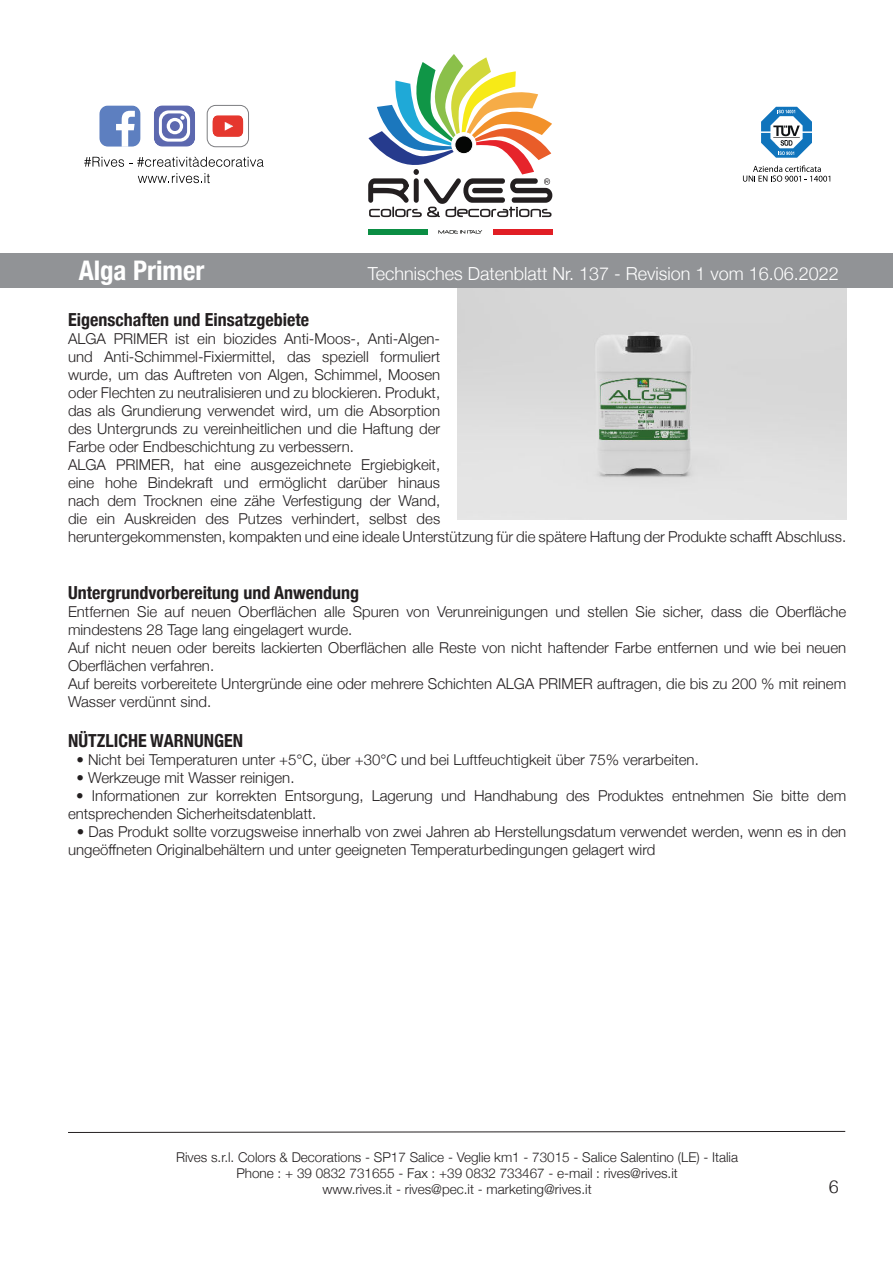
<style>
.page{position:relative;width:893px;height:1263px;background:#fff}
.page>*{position:absolute;margin:0;border:0;box-sizing:border-box;transform-origin:0 0}
.t1{font:700 condensed 27px "Helvetica Neue";color:#fff}
.t2{font:700 condensed 18px "Helvetica Neue";color:#231f20}
.t3{font:300 18px "Helvetica Neue";color:#fff}
.t4{font:300 18px "Helvetica";color:#231f20}
.t5{font:300 15px/18px "Helvetica Neue";color:#231f20}
.t6{font:300 13.5px/16.2px "Helvetica Neue";color:#231f20;text-align:center}
</style>
<div class="page">
<svg style="left:68px;top:1131px;width:778px;height:2px;background:#908e8f"></svg>
<div style="left:207px;top:105px;width:42px;height:42px;border:1px solid #7d7e81;border-radius:8px"></div>
<svg style="left:212px;top:115px;width:31px;height:22px"></svg>
<svg style="left:154px;top:105px;width:41px;height:42px"></svg>
<svg style="left:99px;top:105px;width:42px;height:42px"></svg>
<svg style="left:84px;top:157px;width:180px;height:10px"></svg>
<svg style="left:138px;top:173px;width:72px;height:10px"></svg>
<svg style="left:368px;top:54px;width:184px;height:163px"></svg>
<div style="left:455px;top:136px;width:18px;height:18px;background:#050605;border-radius:50%"></div>
<div style="left:454px;top:135px;width:19px;height:19px;border:1px solid #fff;border-radius:50%"></div>
<div style="left:368px;top:229px;width:60px;height:5px;background:#0b8e44"></div>
<div style="left:493px;top:229px;width:59px;height:5px;background:#e11e25"></div>
<svg style="left:438px;top:230px;width:44px;height:4px"></svg>
<svg style="left:761px;top:107px;width:51px;height:51px"></svg>
<svg style="left:743px;top:165px;width:87px;height:17px"></svg>
<div style="left:0;top:254px;width:893px;height:34px;background:#919396"></div>
<img style="left:457px;top:288px;width:389px;height:231px">
<h1 class="t1" style="left:79px;top:256px;width:127px">Alga Primer</h1>
<p class="t3" style="left:368px;top:266px;width:473px">Technisches Datenblatt Nr. 137 - Revision 1 vom 16.06.2022</p>
<p class="t2" style="left:68px;top:310px;width:243px">Eigenschaften und Einsatzgebiete</p>
<p class="t5" style="left:68px;top:331px;width:780px">ALGA PRIMER ist ein biozides Anti-Moos-, Anti-Algen-<br>und Anti-Schimmel-Fixiermittel, das speziell formuliert<br>wurde, um das Auftreten von Algen, Schimmel, Moosen<br>oder Flechten zu neutralisieren und zu blockieren. Produkt,<br>das als Grundierung verwendet wird, um die Absorption<br>des Untergrunds zu vereinheitlichen und die Haftung der<br>Farbe oder Endbeschichtung zu verbessern.<br>ALGA PRIMER, hat eine ausgezeichnete Ergiebigkeit,<br>eine hohe Bindekraft und ermöglicht darüber hinaus<br>nach dem Trocknen eine zähe Verfestigung der Wand,<br>die ein Auskreiden des Putzes verhindert, selbst des<br>heruntergekommensten, kompakten und eine ideale Unterstützung für die spätere Haftung der Produkte schafft Abschluss.</p>
<p class="t2" style="left:68px;top:583px;width:293px">Untergrundvorbereitung und Anwendung</p>
<p class="t5" style="left:68px;top:602px;width:780px">Entfernen Sie auf neuen Oberflächen alle Spuren von Verunreinigungen und stellen Sie sicher, dass die Oberfläche mindestens 28 Tage lang eingelagert wurde.<br>Auf nicht neuen oder bereits lackierten Oberflächen alle Reste von nicht haftender Farbe entfernen und wie bei neuen Oberflächen verfahren.<br>Auf bereits vorbereitete Untergründe eine oder mehrere Schichten ALGA PRIMER auftragen, die bis zu 200 % mit reinem Wasser verdünnt sind.</p>
<p class="t2" style="left:68px;top:731px;width:176px">NÜTZLICHE WARNUNGEN</p>
<p class="t5" style="left:76px;top:752px;width:624px">• Nicht bei Temperaturen unter +5°C, über +30°C und bei Luftfeuchtigkeit über 75% verarbeiten.</p>
<p class="t5" style="left:76px;top:770px;width:220px">• Werkzeuge mit Wasser reinigen.</p>
<p class="t5" style="left:68px;top:788px;width:780px;text-indent:8px">• Informationen zur korrekten Entsorgung, Lagerung und Handhabung des Produktes entnehmen Sie bitte dem entsprechenden Sicherheitsdatenblatt.</p>
<p class="t5" style="left:68px;top:824px;width:780px;text-indent:9px">• Das Produkt sollte vorzugsweise innerhalb von zwei Jahren ab Herstellungsdatum verwendet werden, wenn es in den ungeöffneten Originalbehältern und unter geeigneten Temperaturbedingungen gelagert wird</p>
<p class="t6" style="left:176px;top:1150px;width:563px">Rives s.r.l. Colors &amp; Decorations - SP17 Salice - Veglie km1 - 73015 - Salice Salentino (LE) - Italia<br>Phone : + 39 0832 731655 - Fax : +39 0832 733467 - e-mail : rives@rives.it<br>www.rives.it - rives@pec.it - marketing@rives.it</p>
<p class="t4" style="left:829px;top:1176px;width:12px">6</p>
</div>
